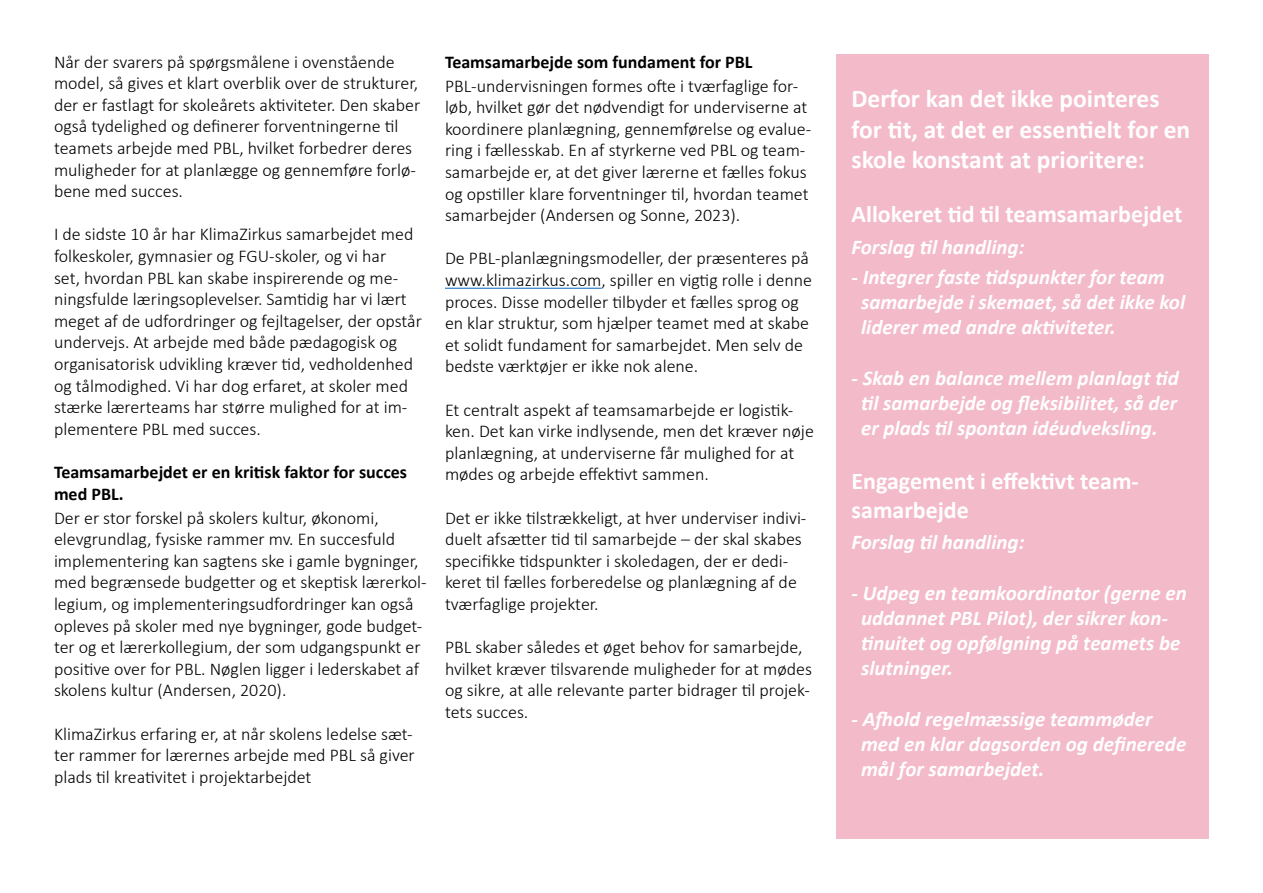
<style>
.page{position:relative;width:1263px;height:893px;background:#fff}
.page>*{position:absolute;margin:0;border:0;box-sizing:border-box;transform-origin:0 0}
.t1{font:700 25.5px/30.6px "Calibri";color:#fff}
.t2{font:700 24px "Calibri";color:#fff}
.t3{font:italic 700 21px "Calibri";color:#fff}
.t4{font:300 18px/21.6px "Calibri";color:#000}
.t5{font:700 18px/21.6px "Calibri";color:#000}
</style>
<div class="page">
<div style="left:836px;top:54px;width:373px;height:785px;background:#f3baca"></div>
<hr style="left:445px;top:288px;width:156px;height:1px;background:#0563c1">
<p class="t4" style="left:54px;top:51px;width:368px">Når der svarers på spørgsmålene i ovenstående model, så gives et klart overblik over de strukturer, der er fastlagt for skoleårets aktiviteter. Den skaber også tydelighed og definerer forventningerne til teamets arbejde med PBL, hvilket forbedrer deres muligheder for at planlægge og gennemføre forlø&shy;bene med succes.</p>
<p class="t4" style="left:54px;top:223px;width:369px">I de sidste 10 år har KlimaZirkus samarbejdet med folkeskoler, gymnasier og FGU-skoler, og vi har<br>set, hvordan PBL kan skabe inspirerende og me&shy;ningsfulde læringsoplevelser. Samtidig har vi lært meget af de udfordringer og fejltagelser, der opstår undervejs. At arbejde med både pædagogisk og organisatorisk udvikling kræver tid, vedholdenhed og tålmodighed. Vi har dog erfaret, at skoler med stærke lærerteams har større mulighed for at im&shy;plementere PBL med succes.</p>
<p class="t5" style="left:54px;top:461px;width:355px">Teamsamarbejdet er en kritisk faktor for succes med PBL.</p>
<p class="t4" style="left:54px;top:507px;width:374px">Der er stor forskel på skolers kultur, økonomi, elevgrundlag, fysiske rammer mv. En succesfuld implementering kan sagtens ske i gamle bygninger, med begrænsede budgetter og et skeptisk lærerkol&shy;legium, og implementeringsudfordringer kan også opleves på skoler med nye bygninger, gode budget&shy;ter og et lærerkollegium, der som udgangspunkt er positive over for PBL. Nøglen ligger i lederskabet af skolens kultur (Andersen, 2020).</p>
<p class="t4" style="left:54px;top:723px;width:362px;text-align:justify">KlimaZirkus erfaring er, at når skolens ledelse sæt&shy;ter rammer for lærernes arbejde med PBL så giver plads til kreativitet i projektarbejdet</p>
<p class="t5" style="left:445px;top:51px;width:309px">Teamsamarbejde som fundament for PBL</p>
<p class="t4" style="left:445px;top:75px;width:368px">PBL-undervisningen formes ofte i tværfaglige for&shy;løb, hvilket gør det nødvendigt for underviserne at koordinere planlægning, gennemførelse og evalue&shy;ring i fællesskab. En af styrkerne ved PBL og team&shy;samarbejde er, at det giver lærerne et fælles fokus og opstiller klare forventninger til, hvordan teamet samarbejder (Andersen og Sonne, 2023).</p>
<p class="t4" style="left:445px;top:247px;width:368px">De PBL-planlægningsmodeller, der præsenteres på www.klimazirkus.com, spiller en vigtig rolle i denne proces. Disse modeller tilbyder et fælles sprog og en klar struktur, som hjælper teamet med at skabe et solidt fundament for samarbejdet. Men selv de bedste værktøjer er ikke nok alene.</p>
<p class="t4" style="left:445px;top:399px;width:370px">Et centralt aspekt af teamsamarbejde er logistik&shy;ken. Det kan virke indlysende, men det kræver nøje planlægning, at underviserne får mulighed for at mødes og arbejde effektivt sammen.</p>
<p class="t4" style="left:445px;top:507px;width:363px">Det er ikke tilstrækkeligt, at hver underviser indivi&shy;duelt afsætter tid til samarbejde – der skal skabes specifikke tidspunkter i skoledagen, der er dedi&shy;keret til fælles forberedelse og planlægning af de tværfaglige projekter.</p>
<p class="t4" style="left:445px;top:636px;width:368px">PBL skaber således et øget behov for samarbejde, hvilket kræver tilsvarende muligheder for at mødes og sikre, at alle relevante parter bidrager til projek&shy;tets succes.</p>
<p class="t1" style="left:851px;top:83px;width:340px">Derfor kan det ikke pointeres for tit, at det er essentielt for en skole konstant at prioritere:</p>
<p class="t2" style="left:851px;top:199px;width:332px">Allokeret tid til teamsamarbejdet</p>
<p class="t3" style="left:851px;top:233px;width:174px">Forslag til handling:</p>
<p class="t3" style="left:851px;top:263px;width:315px">- Integrer faste tidspunkter for team</p>
<p class="t3" style="left:861px;top:289px;width:326px">samarbejde i skemaet, så det ikke kol</p>
<p class="t3" style="left:861px;top:314px;width:256px">liderer med andre aktiviteter.</p>
<p class="t3" style="left:851px;top:364px;width:329px">- Skab en balance mellem planlagt tid</p>
<p class="t3" style="left:861px;top:389px;width:318px">til samarbejde og fleksibilitet, så der</p>
<p class="t3" style="left:861px;top:415px;width:298px">er plads til spontan idéudveksling.</p>
<p class="t2" style="left:851px;top:466px;width:289px">Engagement i effektivt team-</p>
<p class="t2" style="left:851px;top:494px;width:119px">samarbejde</p>
<p class="t3" style="left:851px;top:529px;width:174px">Forslag til handling:</p>
<p class="t3" style="left:851px;top:579px;width:337px">- Udpeg en teamkoordinator (gerne en</p>
<p class="t3" style="left:861px;top:604px;width:308px">uddannet PBL Pilot), der sikrer kon-</p>
<p class="t3" style="left:861px;top:630px;width:321px">tinuitet og opfølgning på teamets be</p>
<p class="t3" style="left:861px;top:655px;width:93px">slutninger.</p>
<p class="t3" style="left:851px;top:705px;width:303px">- Afhold regelmæssige teammøder</p>
<p class="t3" style="left:861px;top:730px;width:327px">med en klar dagsorden og definerede</p>
<p class="t3" style="left:861px;top:756px;width:185px">mål for samarbejdet.</p>
</div>
